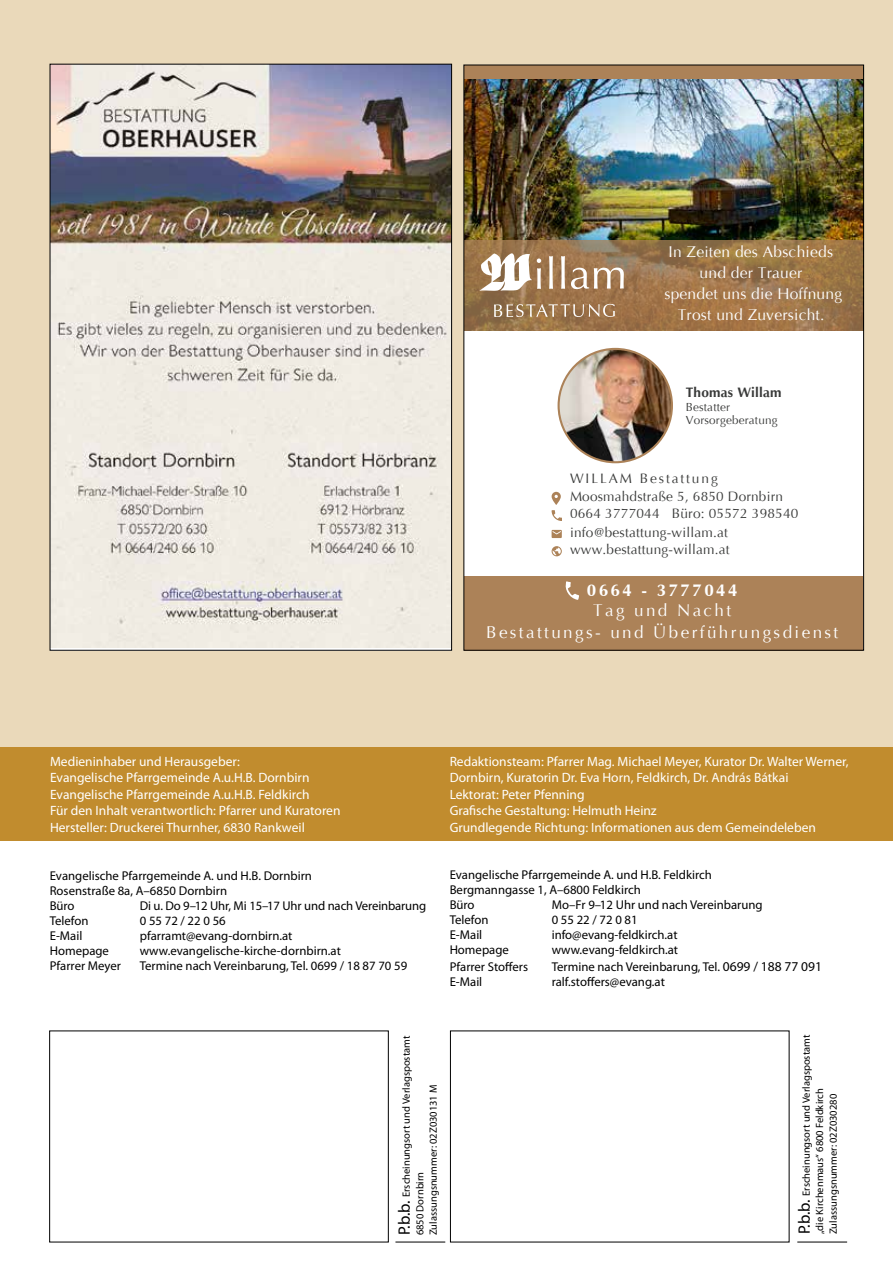
<style>
.page{position:relative;width:893px;height:1263px;background:#fff}
.page>*{position:absolute;margin:0;border:0;box-sizing:border-box;transform-origin:0 0}
.t1{font:17.1px/21.9px "Optima LT Pro";letter-spacing:.14em;color:#fff;text-align:center}
.t2{font:700 17.1px "Optima LT Pro";letter-spacing:.14em;color:#fff}
.t3{font:15.6px/21.1px "Optima LT Pro";letter-spacing:.015em;color:#fff;text-align:center}
.t4{font:13.65px/17.2px "Optima LT Pro";letter-spacing:.015em;color:#383938}
.t5{font:13.65px "Optima LT Pro";letter-spacing:.14em;color:#383938}
.t6{font:700 13.65px "Optima LT Pro";letter-spacing:.015em;color:#383938}
.t7{font:13.5px/16.5px "Myriad Pro";color:#fff}
.t8{font:12.75px/15px "Myriad Pro";color:#000}
.t9{font:11.7px/13.6px "Optima LT Pro";letter-spacing:.015em;color:#383938}
.t10{font:10.5px/13.5px "Myriad Pro";color:#000}
.s1{font-size:13.5px}
.s2{font-size:16.5px}
</style>
<div class="page">
<div style="left:0;top:0;width:893px;height:801px;background:#ead9ba"></div>
<div style="left:49px;top:1030px;width:340px;height:212px;border:1px solid #000"></div>
<hr style="left:395px;top:1242px;width:50px;height:1px;background:#000">
<hr style="left:797px;top:1242px;width:50px;height:1px;background:#000">
<div style="left:0;top:747px;width:893px;height:93px;background:#c18c2e"></div>
<img style="left:52px;top:66px;width:398px;height:582px">
<div style="left:464px;top:65px;width:399px;height:585px;background:#fff"></div>
<img style="left:558px;top:348px;width:115px;height:115px">
<svg style="left:552px;top:492px;width:9px;height:12px"></svg>
<svg style="left:552px;top:530px;width:10px;height:8px"></svg>
<svg style="left:552px;top:546px;width:10px;height:10px"></svg>
<svg style="left:552px;top:510px;width:10px;height:10px"></svg>
<div style="left:464px;top:576px;width:399px;height:74px;background:#ac8258"></div>
<img style="left:465px;top:79px;width:397px;height:161px">
<div style="left:464px;top:65px;width:399px;height:14px;background:#ac8258"></div>
<svg style="left:465px;top:240px;width:397px;height:90px;background:#9b754a"></svg>
<svg style="left:479px;top:253px;width:62px;height:38px"></svg>
<svg style="left:549px;top:256px;width:4px;height:33px"></svg>
<svg style="left:561px;top:256px;width:4px;height:33px"></svg>
<svg style="left:571px;top:268px;width:53px;height:21px"></svg>
<svg style="left:494px;top:304px;width:121px;height:13px;background:#ae8f6f"></svg>
<svg style="left:565px;top:581px;width:14px;height:19px"></svg>
<p class="t3" style="left:664px;top:241px;width:179px">In Zeiten des Abschieds und der Trauer<br>spendet uns die Hoffnung<br>Trost und Zuversicht.</p>
<p class="t6" style="left:686px;top:384px;width:97px">Thomas Willam</p>
<p class="t9" style="left:686px;top:400px;width:93px">Bestatter<br>Vorsorgeberatung</p>
<p class="t5" style="left:570px;top:469px;width:149px">WILLAM Bestattung</p>
<p class="t4" style="left:570px;top:505px;width:230px">0664 3777044 Büro: 05572 398540</p>
<p class="t4" style="left:570px;top:487px;width:214px">Moosmahdstraße 5, 6850 Dornbirn</p>
<p class="t4" style="left:570px;top:524px;width:161px">info@bestattung-willam.at www.bestattung-willam.at</p>
<h1 class="t2" style="left:587px;top:579px;width:152px">0664 - 3777044</h1>
<h1 class="t1" style="left:486px;top:600px;width:354px">Tag und Nacht<br>Bestattungs- und Überführungsdienst</h1>
<p class="t7" style="left:50px;top:752px;width:292px">Medieninhaber und Herausgeber:<br>Evangelische Pfarrgemeinde A.u.H.B. Dornbirn Evangelische Pfarrgemeinde A.u.H.B. Feldkirch<br>Für den Inhalt verantwortlich: Pfarrer und Kuratoren Hersteller: Druckerei Thurnher, 6830 Rankweil</p>
<p class="t7" style="left:450px;top:752px;width:400px">Redaktionsteam: Pfarrer Mag. Michael Meyer, Kurator Dr. Walter Werner, Dornbirn, Kuratorin Dr. Eva Horn, Feldkirch, Dr. András Bátkai<br>Lektorat: Peter Pfenning<br>Grafische Gestaltung: Helmuth Heinz<br>Grundlegende Richtung: Informationen aus dem Gemeindeleben</p>
<p class="t8" style="left:50px;top:868px;width:264px">Evangelische Pfarrgemeinde A. und H.B. Dornbirn<br>Rosenstraße 8a, A–6850 Dornbirn<br>Büro</p>
<p class="t8" style="left:140px;top:898px;width:288px">Di u. Do 9–12 Uhr, Mi 15–17 Uhr und nach Vereinbarung</p>
<p class="t8" style="left:450px;top:867px;width:264px">Evangelische Pfarrgemeinde A. und H.B. Feldkirch<br>Bergmanngasse 1, A–6800 Feldkirch<br>Büro</p>
<p class="t8" style="left:552px;top:897px;width:212px">Mo–Fr 9–12 Uhr und nach Vereinbarung</p>
<p class="t8" style="left:50px;top:913px;width:40px">Telefon</p>
<p class="t8" style="left:140px;top:913px;width:87px">0 55 72 / 22 0 56</p>
<p class="t8" style="left:50px;top:928px;width:34px">E-Mail</p>
<p class="t8" style="left:140px;top:928px;width:154px">pfarramt@evang-dornbirn.at</p>
<p class="t8" style="left:50px;top:943px;width:61px">Homepage</p>
<p class="t8" style="left:140px;top:943px;width:203px">www.evangelische-kirche-dornbirn.at</p>
<p class="t8" style="left:50px;top:958px;width:73px">Pfarrer Meyer</p>
<p class="t8" style="left:140px;top:958px;width:269px">Termine nach Vereinbarung, Tel. 0699 / 18 87 70 59</p>
<p class="t8" style="left:450px;top:912px;width:40px">Telefon</p>
<p class="t8" style="left:552px;top:912px;width:87px">0 55 22 / 72 0 81</p>
<p class="t8" style="left:450px;top:927px;width:34px">E-Mail</p>
<p class="t8" style="left:552px;top:927px;width:127px">info@evang-feldkirch.at</p>
<p class="t8" style="left:450px;top:942px;width:61px">Homepage</p>
<p class="t8" style="left:552px;top:942px;width:128px">www.evang-feldkirch.at</p>
<p class="t8" style="left:450px;top:959px;width:80px">Pfarrer Stoffers</p>
<p class="t8" style="left:552px;top:959px;width:272px">Termine nach Vereinbarung, Tel. <span class="s1">0699 / 188 77 091</span></p>
<p class="t8" style="left:450px;top:974px;width:34px">E-Mail</p>
<p class="t8" style="left:552px;top:974px;width:115px">ralf.stoffers@evang.at</p>
<p class="t10" style="left:399px;top:1235px;width:201px;rotate:-90deg"><span class="s2">P.b.b.</span> Erscheinungsort und Verlagspostamt<br>6850 Dornbirn<br>Zulassungsnummer: 02Z030131 M</p>
<p class="t10" style="left:799px;top:1234px;width:201px;rotate:-90deg"><span class="s2">P.b.b.</span> Erscheinungsort und Verlagspostamt „die Kirchenmaus“ 6800 Feldkirch<br>Zulassungsnummer: 02Z030280</p>
</div>
